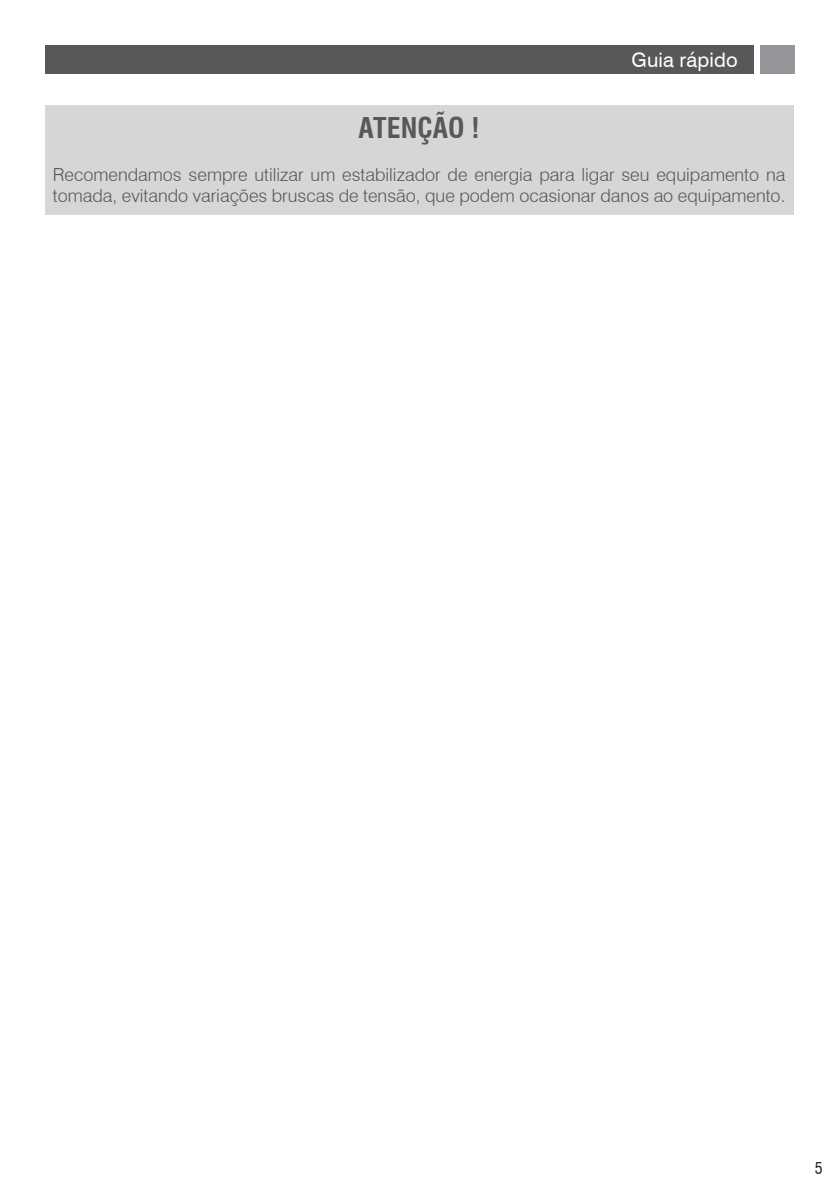
<style>
.page{position:relative;width:840px;height:1191px;background:#fff}
.page>*{position:absolute;margin:0;border:0;box-sizing:border-box;transform-origin:0 0}
.Título{font:700 condensed 28px "Swiss 721 BT";color:#57585a}
.t1{font:20px "Swiss 721 BT";letter-spacing:.01em;color:#fff}
.Título-2{font:300 18px/21.6px "Swiss 721 BT";color:#57585a}
.t2{font:condensed 16px "Swiss 721 BT";color:#231f20}
</style>
<div class="page">
<div style="left:45px;top:45px;width:708px;height:29px;background:#57585a"></div>
<div style="left:759px;top:45px;width:35px;height:29px;background:#939598"></div>
<div style="left:45px;top:105px;width:748px;height:109px;background:#d5d6d8"></div>
<p class="t1" style="left:631px;top:46px;width:108px">Guia rápido</p>
<p class="Título" style="left:358px;top:111px;width:122px">ATENÇÃO !</p>
<p class="Título-2" style="left:53px;top:163px;width:733px">Recomendamos sempre utilizar um estabilizador de energia para ligar seu equipamento na tomada, evitando variações bruscas de tensão, que podem ocasionar danos ao equipamento.</p>
<p class="t2" style="left:814px;top:1159px;width:9px">5</p>
</div>
